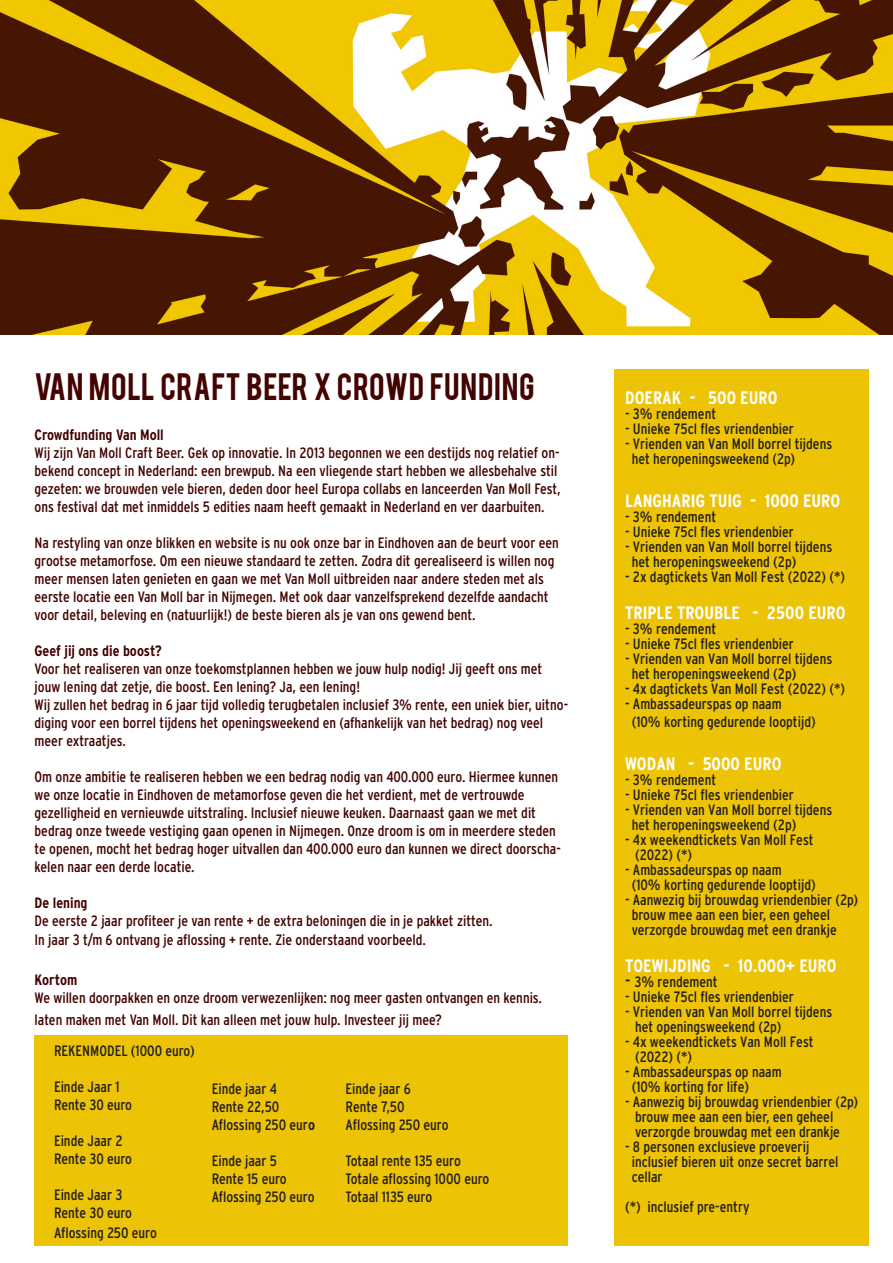
<style>
.page{position:relative;width:893px;height:1263px;background:#fff}
.page>*{position:absolute;margin:0;border:0;box-sizing:border-box;transform-origin:0 0}
.t1{font:30px "Bebas";letter-spacing:.02em;color:#430301}
.t2{font:700 condensed 18px "Interstate";color:#fff}
.t3{font:condensed 15px/18px "Interstate";color:#430301}
.t4{font:condensed 15px/15px "Interstate";color:#231f20}
.t5{font:700 condensed 15px "Interstate";color:#430301}
.s1{font-weight:700}
.s2{font-size:18px}
</style>
<div class="page">
<img style="left:0;top:0;width:893px;height:334px">
<div style="left:35px;top:1036px;width:533px;height:210px;background:#edc305"></div>
<div style="left:614px;top:369px;width:255px;height:876px;background:#edc305"></div>
<p class="t1" style="left:35px;top:365px;width:502px">VAN MOLL CRAFT BEER X CROWD FUNDING</p>
<p class="t5" style="left:35px;top:426px;width:131px">Crowdfunding Van Moll</p>
<p class="t3" style="left:35px;top:443px;width:528px">Wij zijn Van Moll Craft Beer. Gek op innovatie. In 2013 begonnen we een destijds nog relatief on&shy;bekend concept in Nederland: een brewpub. Na een vliegende start hebben we allesbehalve stil gezeten: we brouwden vele bieren, deden door heel Europa collabs en lanceerden Van Moll Fest, ons festival dat met inmiddels 5 edities naam heeft gemaakt in Nederland en ver daarbuiten.</p>
<p class="t3" style="left:35px;top:533px;width:526px">Na restyling van onze blikken en website is nu ook onze bar in Eindhoven aan de beurt voor een grootse metamorfose. Om een nieuwe standaard te zetten. Zodra dit gerealiseerd is willen nog meer mensen laten genieten en gaan we met Van Moll uitbreiden naar andere steden met als eerste locatie een Van Moll bar in Nijmegen. Met ook daar vanzelfsprekend dezelfde aandacht voor detail, beleving en (natuurlijk!) de beste bieren als je van ons gewend bent.</p>
<p class="t5" style="left:35px;top:642px;width:129px">Geef jij ons die boost?</p>
<p class="t3" style="left:35px;top:659px;width:509px">Voor het realiseren van onze toekomstplannen hebben we jouw hulp nodig! Jij geeft ons met jouw lening dat zetje, die boost. Een lening? Ja, een lening!</p>
<p class="t3" style="left:35px;top:695px;width:535px">Wij zullen het bedrag in 6 jaar tijd volledig terugbetalen inclusief 3% rente, een uniek bier, uitno&shy;diging voor een borrel tijdens het openingsweekend en (afhankelijk van het bedrag) nog veel meer extraatjes.</p>
<p class="t3" style="left:35px;top:767px;width:528px">Om onze ambitie te realiseren hebben we een bedrag nodig van 400.000 euro. Hiermee kunnen we onze locatie in Eindhoven de metamorfose geven die het verdient, met de vertrouwde gezelligheid en vernieuwde uitstraling. Inclusief nieuwe keuken. Daarnaast gaan we met dit bedrag onze tweede vestiging gaan openen in Nijmegen. Onze droom is om in meerdere steden te openen, mocht het bedrag hoger uitvallen dan 400.000 euro dan kunnen we direct doorscha&shy;kelen naar een derde locatie.</p>
<p class="t5" style="left:35px;top:894px;width:55px">De lening</p>
<p class="t3" style="left:35px;top:911px;width:459px">De eerste 2 jaar profiteer je van rente + de extra beloningen die in je pakket zitten.</p>
<p class="t3" style="left:35px;top:931px;width:393px">In jaar 3 t/m 6 ontvang je aflossing + rente. Zie onderstaand voorbeeld.</p>
<p class="t5" style="left:35px;top:971px;width:44px">Kortom</p>
<p class="t3" style="left:35px;top:987px;width:509px;line-height:21.6px">We willen doorpakken en onze droom verwezenlijken: nog meer gasten ontvangen en kennis. laten maken met Van Moll. Dit kan alleen met jouw hulp. Investeer jij mee?</p>
<p class="t4" style="left:54px;top:1043px;width:142px">REKENMODEL (1000 euro)</p>
<p class="t4" style="left:54px;top:1079px;width:67px">Einde Jaar 1</p>
<p class="t4" style="left:54px;top:1097px;width:80px">Rente 30 euro</p>
<p class="t4" style="left:54px;top:1133px;width:70px">Einde Jaar 2</p>
<p class="t4" style="left:54px;top:1151px;width:80px">Rente 30 euro</p>
<p class="t4" style="left:54px;top:1187px;width:70px">Einde Jaar 3</p>
<p class="t4" style="left:54px;top:1205px;width:80px">Rente 30 euro</p>
<p class="t4" style="left:54px;top:1225px;width:104px">Aflossing 250 euro</p>
<p class="t4" style="left:212px;top:1081px;width:67px">Einde jaar 4</p>
<p class="t4" style="left:212px;top:1098px;width:105px;line-height:18px">Rente 22,50<br>Aflossing 250 eur<span class="s1">o</span></p>
<p class="t4" style="left:212px;top:1153px;width:67px">Einde jaar 5</p>
<p class="t4" style="left:212px;top:1171px;width:77px">Rente 15 euro</p>
<p class="t4" style="left:212px;top:1189px;width:104px">Aflossing 250 euro</p>
<p class="t4" style="left:346px;top:1081px;width:67px">Einde jaar 6</p>
<p class="t4" style="left:346px;top:1098px;width:104px;line-height:18px">Rente 7,50<br>Aflossing 250 euro</p>
<p class="t4" style="left:346px;top:1153px;width:117px">Totaal rente 135 euro</p>
<p class="t4" style="left:346px;top:1171px;width:145px">Totale aflossing 1000 euro</p>
<p class="t4" style="left:346px;top:1189px;width:88px">Totaal 1135 euro</p>
<p class="t2" style="left:625px;top:388px;width:154px">DOERAK - 500 EURO</p>
<p class="t4" style="left:625px;top:406px;width:93px">- 3% rendement</p>
<p class="t4" style="left:625px;top:421px;width:170px">- Unieke 75cl fles vriendenbier</p>
<p class="t4" style="left:632px;top:436px;width:202px;text-indent:-7px">- Vrienden van Van Moll borrel tijdens het heropeningsweekend (2p)</p>
<p class="t2" style="left:625px;top:491px;width:217px">LANGHARIG TUIG - 1000 EURO</p>
<p class="t4" style="left:625px;top:509px;width:93px">- 3% rendement</p>
<p class="t4" style="left:625px;top:524px;width:170px">- Unieke 75cl fles vriendenbier</p>
<p class="t4" style="left:632px;top:539px;width:202px;text-indent:-7px">- Vrienden van Van Moll borrel tijdens het heropeningsweekend (2p)</p>
<p class="t4" style="left:625px;top:569px;width:221px">- 2x dagtickets Van Moll Fest (2022) (*)</p>
<p class="t2" style="left:625px;top:603px;width:222px">TRIPLE TROUBLE - 2500 EURO</p>
<p class="t4" style="left:625px;top:621px;width:93px">- 3% rendement</p>
<p class="t4" style="left:625px;top:636px;width:170px">- Unieke 75cl fles vriendenbier</p>
<p class="t4" style="left:632px;top:651px;width:202px;text-indent:-7px">- Vrienden van Van Moll borrel tijdens het heropeningsweekend (2p)</p>
<p class="t4" style="left:625px;top:681px;width:221px">- 4x dagtickets Van Moll Fest (2022) (*)</p>
<p class="t4" style="left:632px;top:695px;width:185px;line-height:18px;text-indent:-7px">- Ambassadeurspas op naam<br>(10% korting gedurende looptijd)</p>
<p class="t2" style="left:625px;top:754px;width:158px">WODAN - 5000 EURO</p>
<p class="t4" style="left:625px;top:772px;width:93px">- 3% rendement</p>
<p class="t4" style="left:625px;top:787px;width:170px">- Unieke 75cl fles vriendenbier</p>
<p class="t4" style="left:632px;top:802px;width:202px;text-indent:-7px">- Vrienden van Van Moll borrel tijdens het heropeningsweekend (2p)</p>
<p class="t4" style="left:635px;top:832px;width:180px;text-indent:-10px">- 4x weekendtickets Van Moll Fest (2022) (*)</p>
<p class="t4" style="left:632px;top:862px;width:185px;text-indent:-7px">- Ambassadeurspas op naam<br>(10% korting gedurende looptijd)</p>
<p class="t4" style="left:632px;top:892px;width:228px;text-indent:-7px">- Aanwezig bij brouwdag vriendenbier (2p) brouw mee aan een bier, een geheel verzorgde brouwdag met een drankje</p>
<p class="t2" style="left:625px;top:955px;width:213px">TOEWIJDING - 10.000+ EURO</p>
<p class="t4" style="left:625px;top:974px;width:94px"><span class="s2">-</span> 3% rendement</p>
<p class="t4" style="left:625px;top:989px;width:170px">- Unieke 75cl fles vriendenbier</p>
<p class="t4" style="left:635px;top:1004px;width:199px;text-indent:-10px">- Vrienden van Van Moll borrel tijdens het openingsweekend (2p)</p>
<p class="t4" style="left:635px;top:1034px;width:180px;text-indent:-10px">- 4x weekendtickets Van Moll Fest (2022) (*)</p>
<p class="t4" style="left:632px;top:1064px;width:151px;text-indent:-7px">- Ambassadeurspas op naam (10% korting for life)</p>
<p class="t4" style="left:635px;top:1094px;width:225px;text-indent:-10px">- Aanwezig bij brouwdag vriendenbier (2p) brouw mee aan een bier, een geheel verzorgde brouwdag met een drankje</p>
<p class="t4" style="left:632px;top:1139px;width:208px;text-indent:-7px">- 8 personen exclusieve proeverij inclusief bieren uit onze secret barrel cellar</p>
<p class="t4" style="left:625px;top:1199px;width:126px">(*) inclusief pre-entry</p>
</div>
